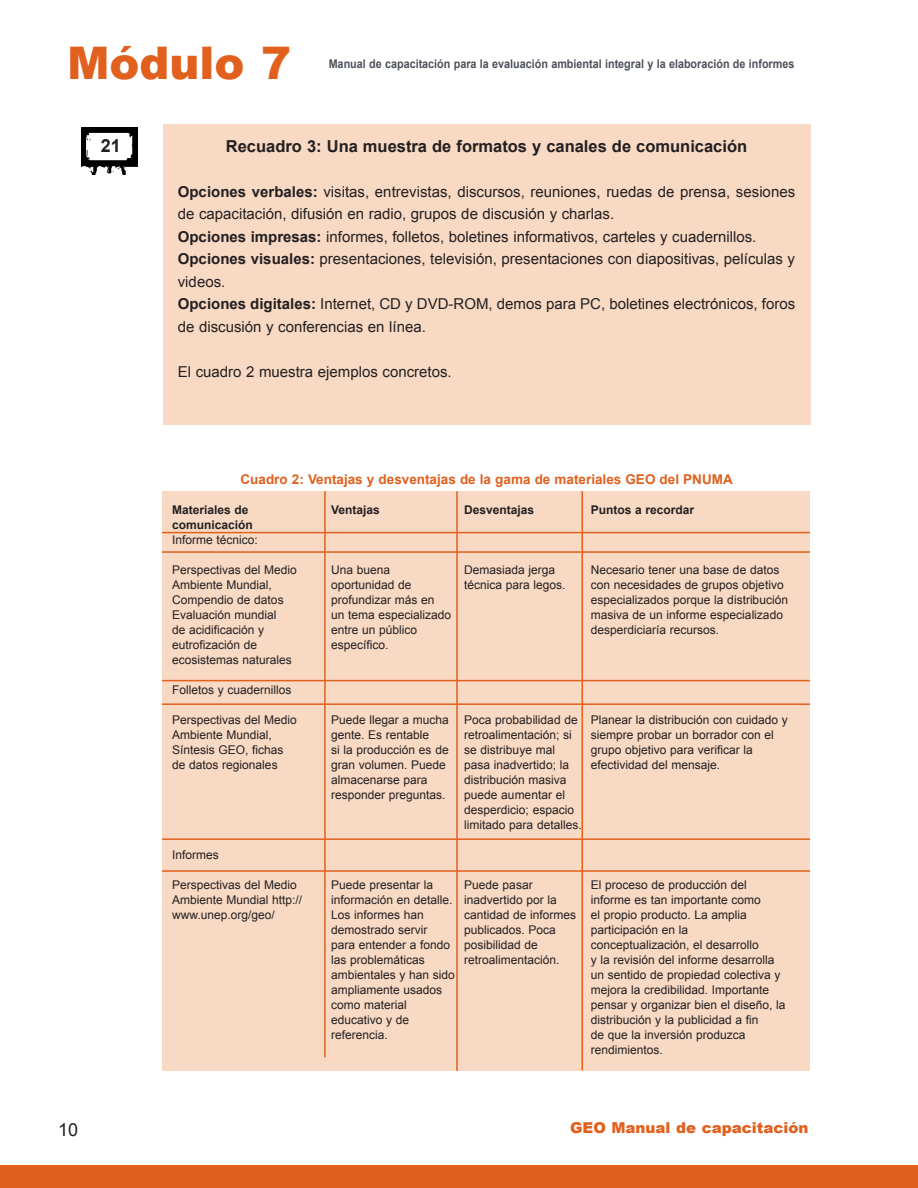
<style>
.page{position:relative;width:918px;height:1188px;background:#fff}
.page>*{position:absolute;margin:0;border:0;box-sizing:border-box;transform-origin:0 0}
.t1{font:900 45px "Arial";color:#e1601e}
.t2{font:18px "Arial";color:#231f20}
.t3{font:700 18px "Arial";color:#231f20}
.t4{font:700 16.5px "Arial";color:#231f20}
.t5{font:15px/22.5px "Arial";color:#231f20}
.t6{font:900 15px "Arial";color:#e1601e}
.t7{font:700 13.5px "Arial";color:#e1601e}
.t8{font:12px/15px "Arial";color:#231f20}
.t9{font:700 12px "Arial";color:#4c5159;scale:.9 1}
.t10{font:700 12px "Arial";color:#231f20}
.s1{font-weight:700}
</style>
<div class="page">
<div style="left:162px;top:491px;width:648px;height:580px;background:#f8d9c3"></div>
<div style="left:0;top:1165px;width:918px;height:23px;background:#e1601e"></div>
<div style="left:163px;top:125px;width:647px;height:300px;background:#f8d9c3"></div>
<hr style="left:582px;top:491px;width:1px;height:579px;background:#e1601e">
<hr style="left:456px;top:491px;width:2px;height:580px;background:#e1601e">
<hr style="left:324px;top:491px;width:2px;height:566px;background:#e1601e">
<hr style="left:162px;top:532px;width:648px;height:1px;background:#e1601e">
<hr style="left:162px;top:551px;width:648px;height:2px;background:#e1601e">
<hr style="left:162px;top:680px;width:648px;height:1px;background:#e1601e">
<hr style="left:162px;top:703px;width:648px;height:2px;background:#e1601e">
<hr style="left:162px;top:870px;width:648px;height:2px;background:#e1601e">
<hr style="left:162px;top:838px;width:648px;height:2px;background:#e1601e">
<img style="left:81px;top:128px;width:57px;height:46px">
<div style="left:99px;top:137px;width:27px;height:21px;background:#fff"></div>
<h1 class="t1" style="left:67px;top:30px;width:226px">Módulo 7</h1>
<p class="t9" style="left:329px;top:57px;width:519px">Manual de capacitación para la evaluación ambiental integral y la elaboración de informes</p>
<h2 class="t3" style="left:101px;top:136px;width:22px">21</h2>
<h2 class="t2" style="left:58px;top:1120px;width:22px">10</h2>
<h3 class="t4" style="left:226px;top:137px;width:523px">Recuadro 3: Una muestra de formatos y canales de comunicación</h3>
<p class="t5" style="left:178px;top:180px;width:619px"><span class="s1">Opciones verbales:</span> visitas, entrevistas, discursos, reuniones, ruedas de prensa, sesiones de capacitación, difusión en radio, grupos de discusión y charlas.<br><span class="s1">Opciones impresas:</span> informes, folletos, boletines informativos, carteles y cuadernillos.<br><span class="s1">Opciones visuales:</span> presentaciones, televisión, presentaciones con diapositivas, películas y videos.<br><span class="s1">Opciones digitales:</span> Internet, CD y DVD-ROM, demos para PC, boletines electrónicos, foros de discusión y conferencias en línea.</p>
<p class="t5" style="left:178px;top:360px;width:275px">El cuadro 2 muestra ejemplos concretos.</p>
<p class="t7" style="left:241px;top:471px;width:494px">Cuadro 2: Ventajas y desventajas de la gama de materiales GEO del PNUMA</p>
<p class="t10" style="left:172px;top:503px;width:78px">Materiales de</p>
<p class="t10" style="left:331px;top:503px;width:50px">Ventajas</p>
<p class="t10" style="left:464px;top:503px;width:72px">Desventajas</p>
<p class="t10" style="left:591px;top:503px;width:105px">Puntos a recordar</p>
<p class="t10" style="left:172px;top:518px;width:82px">comunicación</p>
<p class="t8" style="left:172px;top:532px;width:87px">Informe técnico:</p>
<p class="t8" style="left:172px;top:562px;width:126px">Perspectivas del Medio</p>
<p class="t8" style="left:331px;top:562px;width:61px">Una buena</p>
<p class="t8" style="left:464px;top:562px;width:93px">Demasiada jerga</p>
<p class="t8" style="left:591px;top:562px;width:190px">Necesario tener una base de datos</p>
<p class="t8" style="left:172px;top:577px;width:101px">Ambiente Mundial,</p>
<p class="t8" style="left:331px;top:577px;width:82px">oportunidad de</p>
<p class="t8" style="left:464px;top:577px;width:103px">técnica para legos.</p>
<p class="t8" style="left:591px;top:577px;width:194px">con necesidades de grupos objetivo</p>
<p class="t8" style="left:172px;top:592px;width:113px">Compendio de datos</p>
<p class="t8" style="left:331px;top:592px;width:105px">profundizar más en</p>
<p class="t8" style="left:591px;top:592px;width:199px">especializados porque la distribución</p>
<p class="t8" style="left:172px;top:607px;width:106px">Evaluación mundial</p>
<p class="t8" style="left:331px;top:607px;width:122px">un tema especializado</p>
<p class="t8" style="left:591px;top:607px;width:194px">masiva de un informe especializado</p>
<p class="t8" style="left:172px;top:622px;width:94px">de acidificación y</p>
<p class="t8" style="left:331px;top:622px;width:88px">entre un público</p>
<p class="t8" style="left:591px;top:622px;width:130px">desperdiciaría recursos.</p>
<p class="t8" style="left:172px;top:637px;width:87px">eutrofización de</p>
<p class="t8" style="left:331px;top:637px;width:59px">específico.</p>
<p class="t8" style="left:172px;top:652px;width:121px">ecosistemas naturales</p>
<p class="t8" style="left:172px;top:682px;width:121px">Folletos y cuadernillos</p>
<p class="t8" style="left:172px;top:712px;width:126px">Perspectivas del Medio</p>
<p class="t8" style="left:331px;top:712px;width:119px">Puede llegar a mucha</p>
<p class="t8" style="left:464px;top:712px;width:325px">Poca probabilidad de Planear la distribución con cuidado y</p>
<p class="t8" style="left:172px;top:727px;width:101px">Ambiente Mundial,</p>
<p class="t8" style="left:331px;top:727px;width:100px">gente. Es rentable</p>
<p class="t8" style="left:464px;top:727px;width:109px">retroalimentación; si</p>
<p class="t8" style="left:591px;top:727px;width:185px">siempre probar un borrador con el</p>
<p class="t8" style="left:172px;top:742px;width:113px">Síntesis GEO, fichas</p>
<p class="t8" style="left:331px;top:742px;width:119px">si la producción es de</p>
<p class="t8" style="left:464px;top:742px;width:92px">se distribuye mal</p>
<p class="t8" style="left:591px;top:742px;width:164px">grupo objetivo para verificar la</p>
<p class="t8" style="left:172px;top:757px;width:107px">de datos regionales</p>
<p class="t8" style="left:331px;top:757px;width:116px">gran volumen. Puede</p>
<p class="t8" style="left:464px;top:757px;width:106px">pasa inadvertido; la</p>
<p class="t8" style="left:591px;top:757px;width:131px">efectividad del mensaje.</p>
<p class="t8" style="left:331px;top:772px;width:98px">almacenarse para</p>
<p class="t8" style="left:464px;top:772px;width:104px">distribución masiva</p>
<p class="t8" style="left:331px;top:787px;width:116px">responder preguntas.</p>
<p class="t8" style="left:464px;top:787px;width:119px">puede aumentar el desperdicio; espacio limitado para detalles.</p>
<p class="t8" style="left:172px;top:847px;width:48px">Informes</p>
<p class="t8" style="left:172px;top:877px;width:126px">Perspectivas del Medio</p>
<p class="t8" style="left:331px;top:877px;width:104px">Puede presentar la</p>
<p class="t8" style="left:464px;top:877px;width:70px">Puede pasar</p>
<p class="t8" style="left:591px;top:877px;width:158px">El proceso de producción del</p>
<p class="t8" style="left:172px;top:892px;width:132px">Ambiente Mundial http://</p>
<p class="t8" style="left:331px;top:892px;width:227px">información en detalle. inadvertido por la</p>
<p class="t8" style="left:591px;top:892px;width:172px">informe es tan importante como</p>
<p class="t8" style="left:172px;top:907px;width:104px">www.unep.org/geo/</p>
<p class="t8" style="left:331px;top:907px;width:94px">Los informes han</p>
<p class="t8" style="left:464px;top:907px;width:284px">cantidad de informes el propio producto. La amplia</p>
<p class="t8" style="left:331px;top:922px;width:98px">demostrado servir</p>
<p class="t8" style="left:464px;top:922px;width:93px">publicados. Poca</p>
<p class="t8" style="left:591px;top:922px;width:99px">participación en la</p>
<p class="t8" style="left:331px;top:937px;width:208px">para entender a fondo posibilidad de</p>
<p class="t8" style="left:591px;top:937px;width:170px">conceptualización, el desarrollo</p>
<p class="t8" style="left:331px;top:952px;width:95px">las problemáticas</p>
<p class="t8" style="left:464px;top:952px;width:97px">retroalimentación.</p>
<p class="t8" style="left:591px;top:952px;width:185px">y la revisión del informe desarrolla</p>
<p class="t8" style="left:331px;top:967px;width:125px">ambientales y han sido</p>
<p class="t8" style="left:591px;top:967px;width:191px">un sentido de propiedad colectiva y</p>
<p class="t8" style="left:331px;top:982px;width:113px">ampliamente usados</p>
<p class="t8" style="left:591px;top:982px;width:180px">mejora la credibilidad. Importante</p>
<p class="t8" style="left:331px;top:997px;width:77px">como material</p>
<p class="t8" style="left:591px;top:997px;width:196px">pensar y organizar bien el diseño, la</p>
<p class="t8" style="left:331px;top:1012px;width:80px">educativo y de</p>
<p class="t8" style="left:591px;top:1012px;width:169px">distribución y la publicidad a fin</p>
<p class="t8" style="left:331px;top:1027px;width:58px">referencia.</p>
<p class="t8" style="left:591px;top:1027px;width:156px">de que la inversión produzca rendimientos.</p>
<p class="t6" style="left:570px;top:1117px;width:240px">GEO Manual de capacitación</p>
</div>
